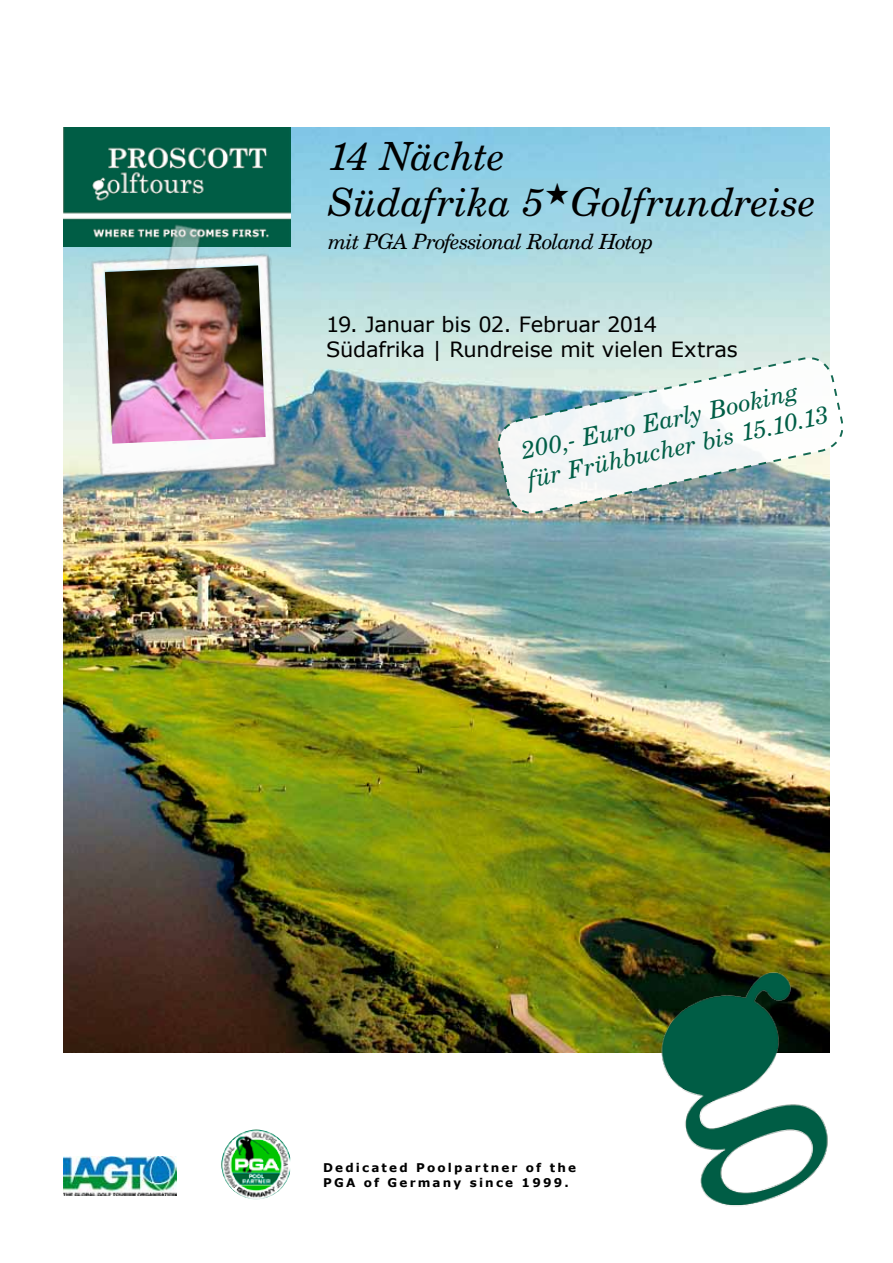
<style>
.page{position:relative;width:893px;height:1263px;background:#fff}
.page>*{position:absolute;margin:0;border:0;box-sizing:border-box;transform-origin:0 0}
.t1{font:italic 39px/45px "New Century Schlbk LT";color:#000}
.t2{font:italic 24.15px/29px "New Century Schlbk LT";color:#005e46}
.t3{font:21px/25.5px "Verdana";letter-spacing:-.01em;color:#000}
.t4{font:italic 21px "New Century Schlbk LT";letter-spacing:-.04em;color:#000}
.t5{font:700 12px/14.4px "Verdana";letter-spacing:.18em;color:#000}
</style>
<div class="page">
<img style="left:64px;top:128px;width:765px;height:924px">
<img style="left:221px;top:1129px;width:70px;height:70px;border-radius:35px">
<img style="left:64px;top:128px;width:227px;height:119px">
<img style="left:659px;top:961px;width:170px;height:245px">
<img style="left:64px;top:1157px;width:113px;height:39px">
<img style="left:67px;top:211px;width:234px;height:288px">
<img style="left:105px;top:265px;width:161px;height:179px">
<svg style="left:494px;top:353px;width:336px;height:164px;background:#b9c6bf"></svg>
<svg style="left:497px;top:356px;width:346px;height:159px"></svg>
<h1 class="t1" style="left:328px;top:134px;width:489px">14 Nächte<br>Südafrika 5★Golfrundreise</h1>
<p class="t4" style="left:328px;top:228px;width:327px">mit PGA Professional Roland Hotop</p>
<p class="t3" style="left:326px;top:312px;width:413px">19. Januar bis 02. Februar 2014<br>Südafrika | Rundreise mit vielen Extras</p>
<p class="t2" style="left:519px;top:436px;width:309px;rotate:-12deg">200,- Euro Early Booking für Frühbucher bis 15.10.13</p>
<p class="t5" style="left:323px;top:1161px;width:254px">Dedicated Poolpartner of the<br>PGA of Germany since 1999.</p>
</div>
